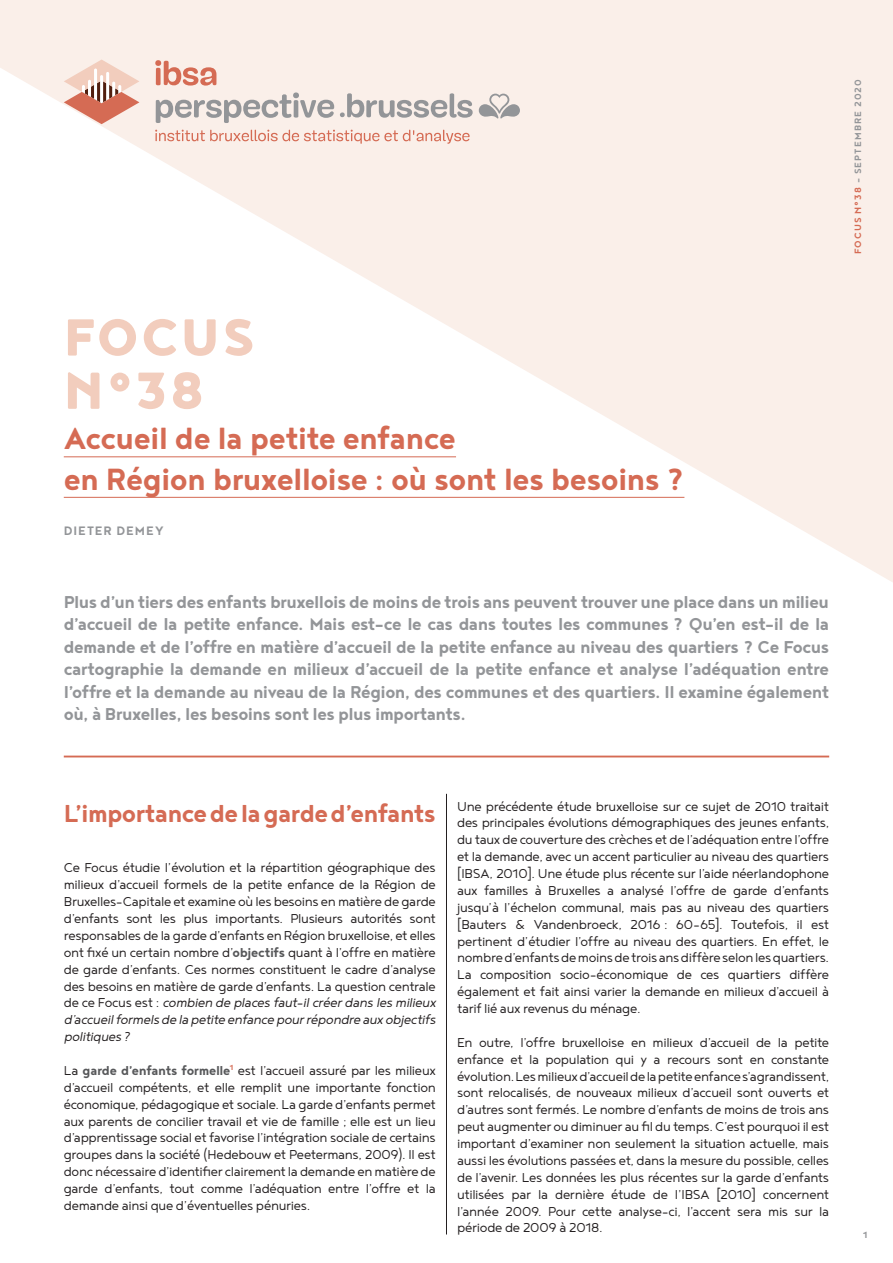
<style>
.page{position:relative;width:893px;height:1263px;background:#fff}
.page>*{position:absolute;margin:0;border:0;box-sizing:border-box;transform-origin:0 0}
.t1{font:900 63.75px/53.2px "Noyh";letter-spacing:.04em;color:#f2cdbd}
.t2{font:700 37.5px/40.5px "Noyh";letter-spacing:-.02em;color:#d56b54}
.t3{font:700 30px "Noyh";letter-spacing:-.03em;color:#d56b54}
.t4{font:700 21px/22.5px "Noyh";letter-spacing:-.025em;color:#939598;text-align:justify}
.t5{font:300 15.75px/16.8px "Noyh";letter-spacing:-.02em;color:#231f20;text-align:justify}
.t6{font:700 15px "Noyh";letter-spacing:.065em;color:#939598}
.t7{font:700 11.25px "Noyh";letter-spacing:.09em;color:#939598}
.s1{color:#d56b54}
.s2{font-weight:700;color:#57585a}
.s3{font-style:italic}
</style>
<div class="page">
<svg style="left:0;top:0;width:893px;height:582px;fill:#faefe9"></svg>
<hr style="left:446px;top:794px;width:1px;height:440px;background:#231f20">
<hr style="left:64px;top:756px;width:765px;height:1px;background:#d56b54">
<hr style="left:64px;top:456px;width:392px;height:1px;background:#d56b54">
<hr style="left:64px;top:497px;width:620px;height:1px;background:#d56b54">
<svg style="left:64px;top:60px;width:75px;height:64px;background:#e8bfb3"></svg>
<svg style="left:155px;top:130px;width:315px;height:14px;background:#f1d0c6"></svg>
<svg style="left:479px;top:94px;width:41px;height:25px"></svg>
<svg style="left:155px;top:60px;width:61px;height:26px;background:#e9b3a5"></svg>
<svg style="left:156px;top:92px;width:317px;height:31px;background:#d8d1ce"></svg>
<p class="t7" style="left:851px;top:254px;width:176px;rotate:-90deg"><span class="s1">FOCUS N°38</span> – SEPTEMBRE 2020</p>
<h1 class="t1" style="left:64px;top:309px;width:192px">FOCUS<br>N°38</h1>
<h2 class="t2" style="left:64px;top:417px;width:622px">Accueil de la petite enfance<br>en Région bruxelloise : où sont les besoins ?</h2>
<p class="t6" style="left:64px;top:522px;width:101px">DIETER DEMEY</p>
<p class="t4" style="left:64px;top:590px;width:767px">Plus d’un tiers des enfants bruxellois de moins de trois ans peuvent trouver une place dans un milieu d’accueil de la petite enfance. Mais est-ce le cas dans toutes les communes ? Qu’en est-il de la demande et de l’offre en matière d’accueil de la petite enfance au niveau des quartiers ? Ce Focus cartographie la demande en milieux d’accueil de la petite enfance et analyse l’adéquation entre l’offre et la demande au niveau de la Région, des communes et des quartiers. Il examine également où, à Bruxelles, les besoins sont les plus importants.</p>
<h3 class="t3" style="left:64px;top:796px;width:374px">L’importance de la garde d’enfants</h3>
<p class="t5" style="left:64px;top:859px;width:376px;text-align:left">Ce Focus étudie l’évolution et la répartition géographique des milieux d’accueil formels de la petite enfance de la Région de Bruxelles-Capitale et examine où les besoins en matière de garde d’enfants sont les plus importants. Plusieurs autorités sont responsables de la garde d’enfants en Région bruxelloise, et elles ont fixé un certain nombre d’<span class="s2">objectifs</span> quant à l’offre en matière de garde d’enfants. Ces normes constituent le cadre d’analyse des besoins en matière de garde d’enfants. La question centrale d e ce Fo c u s e st : <span class="s3">combien de places faut-ilcréerdans les milieux d’accueilformels de la petite enfance pourrépondre aux objectifs politiques?</span></p>
<p class="t5" style="left:64px;top:1061px;width:374px">La <span class="s2">garde d’enfants formelle</span><sup>1</sup> est l’accueil assuré par les milieux d’accueil compétents, et elle remplit une importante fonction économique, pédagogique et sociale. La garde d’enfants permet aux parents de concilier travail et vie de famille ; elle est un lieu d’apprentissage social et favorise l’intégration sociale de certains groupes dans la société (Hedebouw et Peetermans, 2009). Il est donc nécessaire d’identifier clairement la demande en matière de garde d’enfants, tout comme l’adéquation entre l’offre et la demande ainsi que d’éventuelles pénuries.</p>
<p class="t5" style="left:457px;top:797px;width:374px">Une précédente étude bruxelloise sur ce sujet de 2010 traitait des principales évolutions démographiques des jeunes enfants, du taux de couverture des crèches et de l’adéquation entre l’offre et la demande, avec un accent particulier au niveau des quartiers [IBSA, 2010]. Une étude plus récente sur l’aide néerlandophone aux familles à Bruxelles a analysé l’offre de garde d’enfants jusqu’à l’échelon communal, mais pas au niveau des quartiers [Bauters &amp; Vandenbroeck, 2016 : 60-65]. Toutefois, il est pertinent d’étudier l’offre au niveau des quartiers. En effet, le nombre d’enfants de moins de trois ans diffère selon les quartiers.<br>La composition socio-économique de ces quartiers diffère également et fait ainsi varier la demande en milieux d’accueil à tarif lié aux revenus du ménage.</p>
<p class="t5" style="left:457px;top:1033px;width:374px">En outre, l’offre bruxelloise en milieux d’accueil de la petite enfance et la population qui y a recours sont en constante évolution. Les milieux d’accueil de la petite enfance s’agrandissent, sont relocalisés, de nouveaux milieux d’accueil sont ouverts et d’autres sont fermés. Le nombre d’enfants de moins de trois ans peut augmenter ou diminuer au fil du temps. C’est pourquoi il est important d’examiner non seulement la situation actuelle, mais aussi les évolutions passées et, dans la mesure du possible, celles de l’avenir. Les données les plus récentes sur la garde d’enfants utilisées par la dernière étude de l’IBSA [2010] concernent l’année 2009. Pour cette analyse-ci, l’accent sera mis sur la période de 2009 à 2018.</p>
<p class="t7" style="left:863px;top:1228px;width:6px">1</p>
</div>
